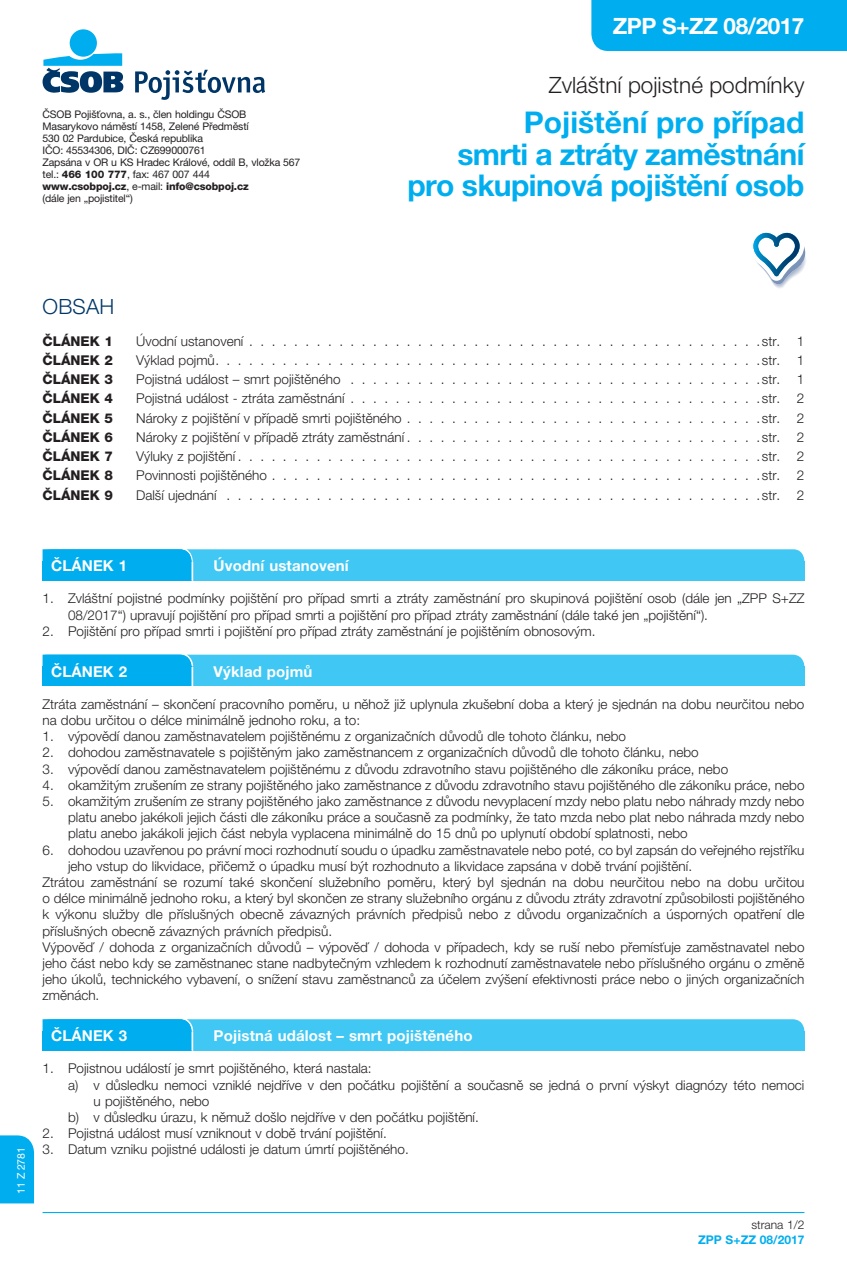
<style>
.page{position:relative;width:847px;height:1263px;background:#fff}
.page>*{position:absolute;margin:0;border:0;box-sizing:border-box;transform-origin:0 0}
.t1{font:700 30px/31.5px "Helvetica Neue LT Pro";letter-spacing:-.02em;color:#00aeef;text-align:right}
.t2{font:300 22.5px "Helvetica Neue LT Pro";color:#231f20}
.t3{font:700 22.5px "Helvetica Neue LT Pro";letter-spacing:-.02em;color:#fff}
.t4{font:300 21px "Helvetica Neue LT Pro";letter-spacing:.01em;color:#003667}
.t5{font:700 15px "Helvetica Neue LT Pro";letter-spacing:.01em;color:#fff}
.t6{font:300 13.5px/16.2px "Helvetica Neue LT Pro";color:#231f20}
.t7{font:800 13.5px "Helvetica Neue LT Pro";color:#231f20}
.t8{font:700 12px "Helvetica Neue LT Pro";color:#00aeef}
.t9{font:300 12px "Helvetica Neue LT Pro";color:#231f20}
.t10{font:10.5px/12px "Helvetica Neue LT Pro";letter-spacing:-.015em;color:#231f20}
.t11{font:10.5px "Helvetica Neue LT Pro";letter-spacing:-.01em;color:#fff}
.s1{font-weight:800}
</style>
<div class="page">
<div style="left:591px;top:0;width:255px;height:51px;background:#00aeef"></div>
<div style="left:70px;top:29px;width:27px;height:28px;background:#00aeef;border-radius:50%"></div>
<svg style="left:43px;top:53px;width:80px;height:40px"></svg>
<svg style="left:135px;top:70px;width:130px;height:30px"></svg>
<hr style="left:43px;top:1212px;width:761px;height:1px;background:#00aeef">
<div style="left:43px;top:561px;width:149px;height:20px;background:#00aeef"></div>
<div style="left:192px;top:561px;width:612px;height:20px;background:#40c7f4"></div>
<hr style="left:191px;top:561px;width:2px;height:20px;background:#fff">
<svg style="left:43px;top:549px;width:761px;height:12px;background:#38c3f3"></svg>
<svg style="left:43px;top:655px;width:761px;height:31px;background:#34c2f3"></svg>
<div style="left:43px;top:1031px;width:149px;height:20px;background:#00aeef"></div>
<div style="left:192px;top:1031px;width:612px;height:20px;background:#40c7f4"></div>
<hr style="left:191px;top:1031px;width:2px;height:20px;background:#fff">
<svg style="left:43px;top:1019px;width:761px;height:12px;background:#38c3f3"></svg>
<img style="left:773px;top:254px;width:32px;height:34px">
<svg style="left:765px;top:232px;width:39px;height:52px"></svg>
<img style="left:753px;top:233px;width:46px;height:43px">
<div style="left:0;top:1135px;width:34px;height:68px;background:#00aeef"></div>
<p class="t10" style="left:43px;top:108px;width:259px">ČSOB Pojišťovna, a. s., člen holdingu ČSOB Masarykovo náměstí 1458, Zelené Předměstí<br>530 02 Pardubice, Česká republika<br>IČO: 45534306, DIČ: CZ699000761<br>Zapsána v OR u KS Hradec Králové, oddíl B, vložka 567 tel.: <span class="s1">466 100 777</span>, fax: 467 007 444<br><span class="s1">www.csobpoj.cz</span>, e-mail: <span class="s1">info@csobpoj.cz<br></span>(dále jen „pojistitel“)</p>
<h2 class="t3" style="left:612px;top:11px;width:193px">ZPP S+ZZ 08/2017</h2>
<h2 class="t2" style="left:548px;top:71px;width:257px">Zvláštní pojistné podmínky</h2>
<h1 class="t1" style="left:407px;top:106px;width:398px">Pojištění pro případ<br>smrti a ztráty zaměstnání pro skupinová pojištění osob</h1>
<h3 class="t4" style="left:43px;top:294px;width:73px">OBSAH</h3>
<p class="t7" style="left:43px;top:333px;width:72px">ČLÁNEK 1</p>
<p class="t6" style="left:136px;top:332px;width:669px">Úvodní ustanovení . . . . . . . . . . . . . . . . . . . . . . . . . . . . . . . . . . . . . . . . . . . . . . str. 1</p>
<p class="t7" style="left:43px;top:352px;width:72px">ČLÁNEK 2</p>
<p class="t6" style="left:136px;top:352px;width:669px">Výklad pojmů. . . . . . . . . . . . . . . . . . . . . . . . . . . . . . . . . . . . . . . . . . . . . . . . . str. 1</p>
<p class="t7" style="left:43px;top:371px;width:72px">ČLÁNEK 3</p>
<p class="t6" style="left:136px;top:371px;width:669px">Pojistná událost – smrt pojištěného . . . . . . . . . . . . . . . . . . . . . . . . . . . . . . . . . . . . . str. 1</p>
<p class="t7" style="left:43px;top:391px;width:72px">ČLÁNEK 4</p>
<p class="t6" style="left:136px;top:390px;width:669px">Pojistná událost - ztráta zaměstnání . . . . . . . . . . . . . . . . . . . . . . . . . . . . . . . . . . . . . str. 2</p>
<p class="t7" style="left:43px;top:410px;width:72px">ČLÁNEK 5</p>
<p class="t6" style="left:136px;top:409px;width:669px">Nároky z pojištění v případě smrti pojištěného . . . . . . . . . . . . . . . . . . . . . . . . . . . . . . . . str. 2</p>
<p class="t7" style="left:43px;top:429px;width:72px">ČLÁNEK 6</p>
<p class="t6" style="left:136px;top:429px;width:669px">Nároky z pojištění v případě ztráty zaměstnání . . . . . . . . . . . . . . . . . . . . . . . . . . . . . . . . str. 2</p>
<p class="t7" style="left:43px;top:448px;width:72px">ČLÁNEK 7</p>
<p class="t6" style="left:136px;top:448px;width:669px">Výluky z pojištění . . . . . . . . . . . . . . . . . . . . . . . . . . . . . . . . . . . . . . . . . . . . . . . str. 2</p>
<p class="t7" style="left:43px;top:468px;width:72px">ČLÁNEK 8</p>
<p class="t6" style="left:136px;top:467px;width:669px">Povinnosti pojištěného . . . . . . . . . . . . . . . . . . . . . . . . . . . . . . . . . . . . . . . . . . . . str. 2</p>
<p class="t7" style="left:43px;top:487px;width:72px">ČLÁNEK 9</p>
<p class="t6" style="left:136px;top:486px;width:669px">Další ujednání . . . . . . . . . . . . . . . . . . . . . . . . . . . . . . . . . . . . . . . . . . . . . . . . str. 2</p>
<p class="t11" style="left:14px;top:1194px;width:48px;rotate:-90deg">11 Z 2781</p>
<p class="t5" style="left:51px;top:556px;width:77px">ČLÁNEK 1</p>
<p class="t5" style="left:213px;top:556px;width:137px">Úvodní ustanovení</p>
<p class="t6" style="left:68px;top:590px;width:737px;text-indent:-26px">1. Zvláštní pojistné podmínky pojištění pro případ smrti a ztráty zaměstnání pro skupinová pojištění osob (dále jen „ZPP S+ZZ<br>08/2017“) upravují pojištění pro případ smrti a pojištění pro případ ztráty zaměstnání (dále také jen „pojištění“).</p>
<p class="t6" style="left:43px;top:622px;width:554px">2. Pojištění pro případ smrti i pojištění pro případ ztráty zaměstnání je pojištěním obnosovým.</p>
<p class="t5" style="left:51px;top:662px;width:77px">ČLÁNEK 2</p>
<p class="t5" style="left:213px;top:662px;width:100px">Výklad pojmů</p>
<p class="t6" style="left:43px;top:695px;width:763px">Ztráta zaměstnání – skončení pracovního poměru, u něhož již uplynula zkušební doba a který je sjednán na dobu neurčitou nebo na dobu určitou o délce minimálně jednoho roku, a to:</p>
<p class="t6" style="left:43px;top:728px;width:584px">1. výpovědí danou zaměstnavatelem pojištěnému z organizačních důvodů dle tohoto článku, nebo</p>
<p class="t6" style="left:43px;top:744px;width:657px">2. dohodou zaměstnavatele s pojištěným jako zaměstnancem z organizačních důvodů dle tohoto článku, nebo</p>
<p class="t6" style="left:43px;top:760px;width:686px">3. výpovědí danou zaměstnavatelem pojištěnému z důvodu zdravotního stavu pojištěného dle zákoníku práce, nebo</p>
<p class="t6" style="left:43px;top:776px;width:763px">4. okamžitým zrušením ze strany pojištěného jako zaměstnance z důvodu zdravotního stavu pojištěného dle zákoníku práce, nebo</p>
<p class="t6" style="left:68px;top:793px;width:737px;text-align:justify;text-indent:-26px">5. okamžitým zrušením ze strany pojištěného jako zaměstnance z důvodu nevyplacení mzdy nebo platu nebo náhrady mzdy nebo platu anebo jakékoli jejich části dle zákoníku práce a současně za podmínky, že tato mzda nebo plat nebo náhrada mzdy nebo platu anebo jakákoli jejich část nebyla vyplacena minimálně do 15 dnů po uplynutí období splatnosti, nebo</p>
<p class="t6" style="left:43px;top:841px;width:763px">6. dohodou uzavřenou po právní moci rozhodnutí soudu o úpadku zaměstnavatele nebo poté, co byl zapsán do veřejného rejstříku</p>
<p class="t6" style="left:68px;top:857px;width:625px">jeho vstup do likvidace, přičemž o úpadku musí být rozhodnuto a likvidace zapsána v době trvání pojištění.</p>
<p class="t6" style="left:43px;top:874px;width:763px">Ztrátou zaměstnání se rozumí také skončení služebního poměru, který byl sjednán na dobu neurčitou nebo na dobu určitou</p>
<p class="t6" style="left:43px;top:890px;width:763px">o délce minimálně jednoho roku, a který byl skončen ze strany služebního orgánu z důvodu ztráty zdravotní způsobilosti pojištěného</p>
<p class="t6" style="left:43px;top:906px;width:763px">k výkonu služby dle příslušných obecně závazných právních předpisů nebo z důvodu organizačních a úsporných opatření dle</p>
<p class="t6" style="left:43px;top:922px;width:291px">příslušných obecně závazných právních předpisů.</p>
<p class="t6" style="left:43px;top:938px;width:763px">Výpověď / dohoda z organizačních důvodů – výpověď / dohoda v případech, kdy se ruší nebo přemísťuje zaměstnavatel nebo</p>
<p class="t6" style="left:43px;top:955px;width:763px">jeho část nebo kdy se zaměstnanec stane nadbytečným vzhledem k rozhodnutí zaměstnavatele nebo příslušného orgánu o změně</p>
<p class="t6" style="left:43px;top:971px;width:763px">jeho úkolů, technického vybavení, o snížení stavu zaměstnanců za účelem zvýšení efektivnosti práce nebo o jiných organizačních</p>
<p class="t6" style="left:43px;top:987px;width:58px">změnách.</p>
<p class="t5" style="left:51px;top:1026px;width:77px">ČLÁNEK 3</p>
<p class="t5" style="left:213px;top:1026px;width:260px">Pojistná událost – smrt pojištěného</p>
<p class="t6" style="left:43px;top:1060px;width:330px">1. Pojistnou událostí je smrt pojištěného, která nastala:</p>
<p class="t6" style="left:68px;top:1076px;width:737px">a) v důsledku nemoci vzniklé nejdříve v den počátku pojištění a současně se jedná o první výskyt diagnózy této nemoci</p>
<p class="t6" style="left:94px;top:1092px;width:117px">u pojištěného, nebo</p>
<p class="t6" style="left:68px;top:1109px;width:412px">b) v důsledku úrazu, k němuž došlo nejdříve v den počátku pojištění.</p>
<p class="t6" style="left:43px;top:1125px;width:345px">2. Pojistná událost musí vzniknout v době trvání pojištění.</p>
<p class="t6" style="left:43px;top:1141px;width:367px">3. Datum vzniku pojistné události je datum úmrtí pojištěného.</p>
<p class="t9" style="left:751px;top:1218px;width:55px">strana 1/2</p>
<p class="t8" style="left:697px;top:1232px;width:108px">ZPP S+ZZ 08/2017</p>
</div>
